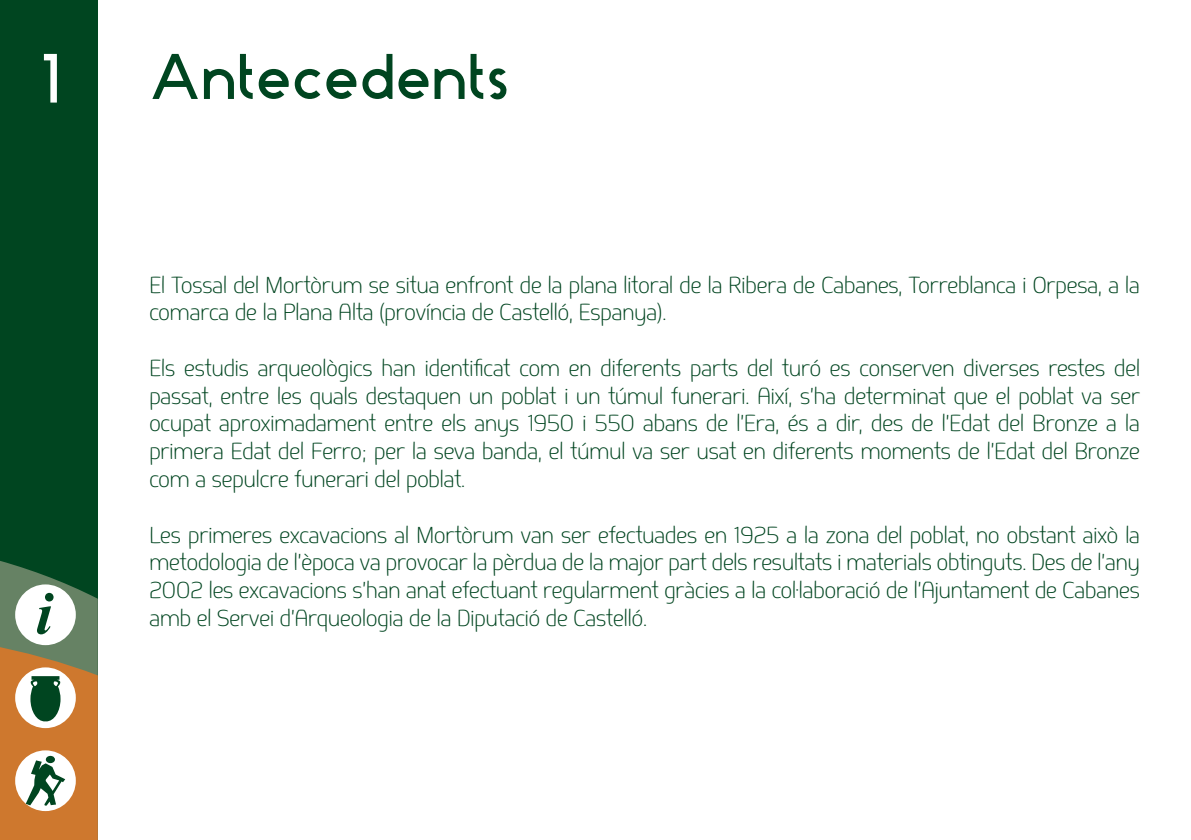
<style>
.page{position:relative;width:1191px;height:840px;background:#fff}
.page>*{position:absolute;margin:0;border:0;box-sizing:border-box;transform-origin:0 0}
.t1{font:64.8px "Stark";color:#fff}
.t2{font:60px "Stark";color:#004520}
.t3{font:italic 700 60px "Times New Roman";color:#004520}
.t4{font:300 23px/27.6px "Springsteel";color:#004520;text-align:justify}
</style>
<div class="page">
<div style="left:0;top:0;width:98px;height:839px;background:#004520"></div>
<svg style="left:0;top:561px;width:98px;height:278px;background:#a18758"></svg>
<div style="left:15px;top:584px;width:61px;height:60px;background:#fff;border-radius:50%"></div>
<h1 class="t1" style="left:41px;top:29px;width:21px">1</h1>
<h2 class="t3" style="left:36px;top:571px;width:18px">i</h2>
<h2 class="t2" style="left:149px;top:31px;width:361px">Antecedents</h2>
<p class="t4" style="left:149px;top:270px;width:992px">El Tossal del Mortòrum se situa enfront de la plana litoral de la Ribera de Cabanes, Torreblanca i Orpesa, a la comarca de la Plana Alta (província de Castelló, Espanya).</p>
<p class="t4" style="left:149px;top:354px;width:992px">Els estudis arqueològics han identificat com en diferents parts del turó es conserven diverses restes del passat, entre les quals destaquen un poblat i un túmul funerari. Així, s’ha determinat que el poblat va ser ocupat aproximadament entre els anys 1950 i 550 abans de l’Era, és a dir, des de l’Edat del Bronze a la primera Edat del Ferro; per la seva banda, el túmul va ser usat en diferents moments de l’Edat del Bronze com a sepulcre funerari del poblat.</p>
<p class="t4" style="left:149px;top:520px;width:992px">Les primeres excavacions al Mortòrum van ser efectuades en 1925 a la zona del poblat, no obstant això la metodologia de l’època va provocar la pèrdua de la major part dels resultats i materials obtinguts. Des de l’any 2002 les excavacions s’han anat efectuant regularment gràcies a la col·laboració de l’Ajuntament de Cabanes amb el Servei d’Arqueologia de la Diputació de Castelló.</p>
</div>
